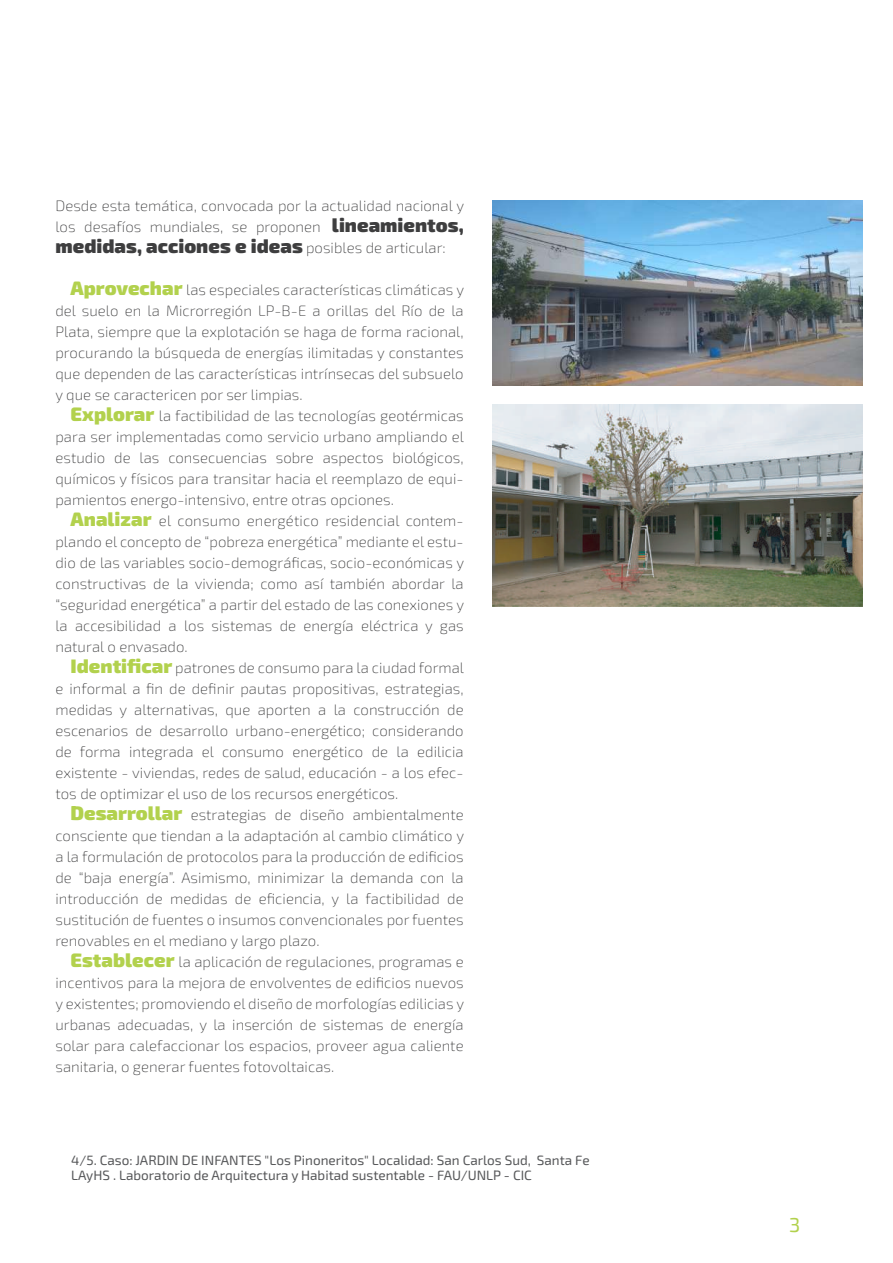
<style>
.page{position:relative;width:893px;height:1263px;background:#fff}
.page>*{position:absolute;margin:0;border:0;box-sizing:border-box;transform-origin:0 0}
.t1{font:20.1px "Exo 2";color:#b2d14d}
.t2{font:900 19.5px "Exo 2";letter-spacing:.005em;color:#3e3e3f}
.t3{font:200 15px/21px "Exo 2";letter-spacing:.005em;color:#3e3e3f;text-align:justify}
.t4{font:13.5px "Exo 2";color:#57585a}
.s1{font-weight:900;font-size:19.5px}
.s2{font-weight:200;font-size:15px}
.s3{font-weight:900;font-size:19.5px;color:#b2d14d}
</style>
<div class="page">
<img style="left:493px;top:404px;width:369px;height:203px">
<img style="left:493px;top:201px;width:369px;height:185px">
<p class="t3" style="left:55px;top:195px;width:410px">Desde esta temática, convocada por la actualidad nacional y los desafíos mundiales, se proponen <span class="s1">lineamientos,</span></p>
<h2 class="t2" style="left:55px;top:233px;width:392px">medidas, acciones e ideas <span class="s2">posibles de articular:</span></h2>
<p class="t3" style="left:55px;top:279px;width:410px;text-indent:15px"><span class="s3">Aprovechar</span> las especiales características climáticas y del suelo en la Microrregión LP-B-E a orillas del Río de la Plata, siempre que la explotación se haga de forma racional, procurando la búsqueda de energías ilimitadas y constantes que dependen de las características intrínsecas del subsuelo y que se caractericen por ser limpias.</p>
<p class="t3" style="left:55px;top:405px;width:410px;text-indent:15px"><span class="s3">Explorar</span> la factibilidad de las tecnologías geotérmicas para ser implementadas como servicio urbano ampliando el estudio de las consecuencias sobre aspectos biológicos, químicos y físicos para transitar hacia el reemplazo de equi&shy;pamientos energo-intensivo, entre otras opciones.</p>
<p class="t3" style="left:55px;top:510px;width:410px;text-indent:15px"><span class="s3">Analizar</span> el consumo energético residencial contem&shy;plando el concepto de “pobreza energética” mediante el estu&shy;dio de las variables socio-demográficas, socio-económicas y constructivas de la vivienda; como así también abordar la “seguridad energética” a partir del estado de las conexiones y la accesibilidad a los sistemas de energía eléctrica y gas natural o envasado.</p>
<p class="t3" style="left:55px;top:657px;width:410px;text-indent:15px"><span class="s3">Identificar</span> patrones de consumo para la ciudad formal e informal a fin de definir pautas propositivas, estrategias, medidas y alternativas, que aporten a la construcción de escenarios de desarrollo urbano-energético; considerando de forma integrada el consumo energético de la edilicia existente - viviendas, redes de salud, educación - a los efec&shy;tos de optimizar el uso de los recursos energéticos.</p>
<p class="t3" style="left:55px;top:804px;width:410px;text-indent:15px"><span class="s3">Desarrollar</span> estrategias de diseño ambientalmente consciente que tiendan a la adaptación al cambio climático y a la formulación de protocolos para la producción de edificios de “baja energía”. Asimismo, minimizar la demanda con la introducción de medidas de eficiencia, y la factibilidad de sustitución de fuentes o insumos convencionales por fuentes renovables en el mediano y largo plazo.</p>
<p class="t3" style="left:55px;top:951px;width:410px;text-indent:15px"><span class="s3">Establecer</span> la aplicación de regulaciones, programas e incentivos para la mejora de envolventes de edificios nuevos y existentes; promoviendo el diseño de morfologías edilicias y urbanas adecuadas, y la inserción de sistemas de energía solar para calefaccionar los espacios, proveer agua caliente sanitaria, o generar fuentes fotovoltaicas.</p>
<p class="t4" style="left:71px;top:1151px;width:520px">4/5. Caso: JARDIN DE INFANTES "Los Pinoneritos" Localidad: San Carlos Sud, Santa Fe</p>
<p class="t4" style="left:71px;top:1166px;width:462px">LAyHS . Laboratorio de Arquitectura y Habitad sustentable - FAU/UNLP - CIC</p>
<h1 class="t1" style="left:789px;top:1211px;width:13px">3</h1>
</div>
